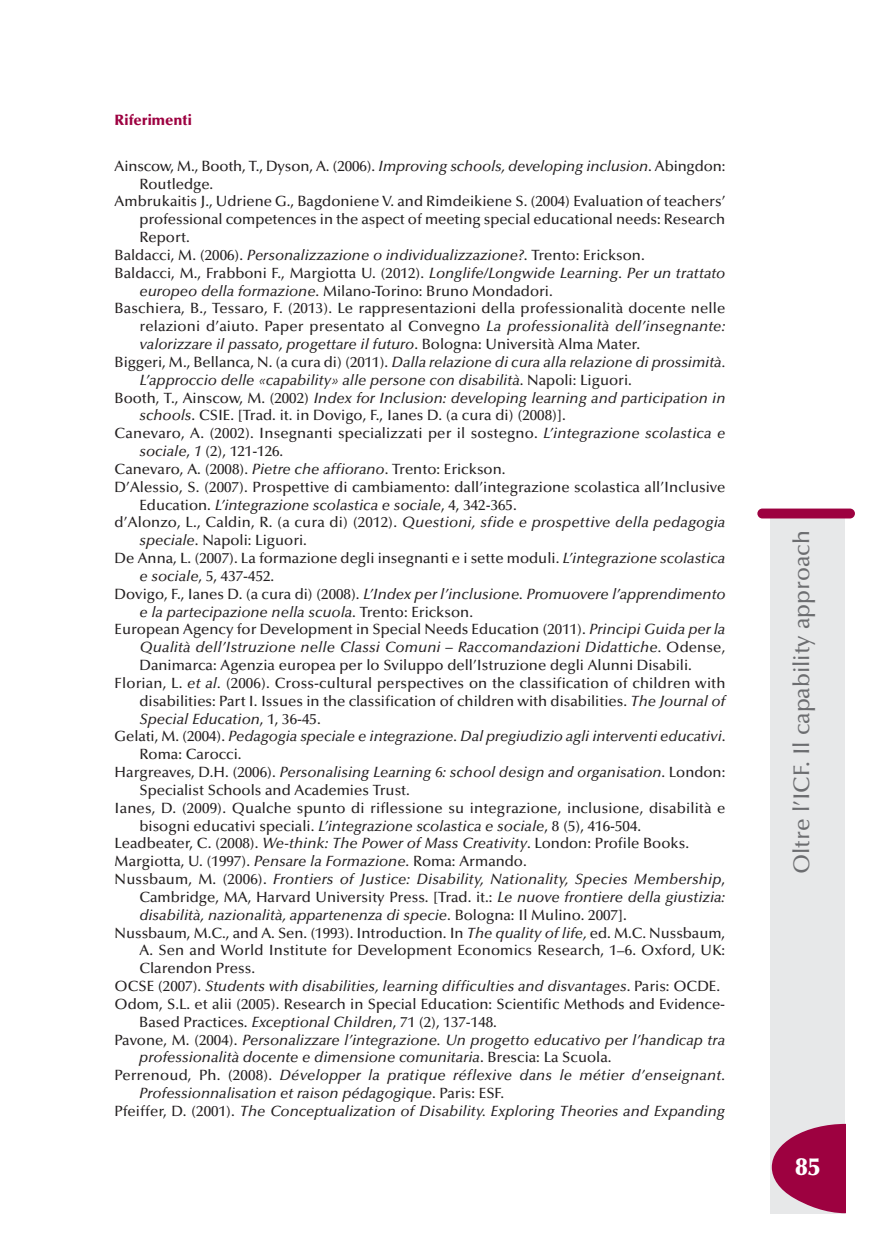
<style>
.page{position:relative;width:869px;height:1241px;background:#fff}
.page>*{position:absolute;margin:0;border:0;box-sizing:border-box;transform-origin:0 0}
.t1{font:900 24.5px "Optima";color:#fff}
.t2{font:500 22.75px "Optima";color:#6c6d70}
.t3{font:500 14.88px "Optima";color:#231f20}
.t4{font:italic 500 14.88px "Optima";color:#231f20}
.t5{font:900 14.88px "Optima";color:#9d0140}
.s1{font-style:italic}
.s2{font-style:normal}
</style>
<div class="page">
<div style="left:770px;top:516px;width:74px;height:697px;background:#e7e8e9"></div>
<div style="left:757px;top:508px;width:97px;height:10px;background:#9d0140;border-radius:5px"></div>
<svg style="left:771px;top:1123px;width:74px;height:89px"></svg>
<p class="t5" style="left:115px;top:114px;width:79px">Riferimenti</p>
<p class="t3" style="left:115px;top:160px;width:612px">Ainscow, M., Booth, T., Dyson, A. (2006). <span class="s1">Improving schools, developing inclusion</span>. Abingdon:</p>
<p class="t3" style="left:139px;top:178px;width:75px">Routledge.</p>
<p class="t3" style="left:115px;top:195px;width:612px">Ambrukaitis J., Udriene G., Bagdoniene V. and Rimdeikiene S. (2004) Evaluation of teachers’</p>
<p class="t3" style="left:139px;top:213px;width:587px">professional competences in the aspect of meeting special educational needs: Research</p>
<p class="t3" style="left:139px;top:231px;width:52px">Report.</p>
<p class="t4" style="left:115px;top:249px;width:531px"><span class="s2">Baldacci, M. (2006).</span> Personalizzazione o individualizzazione?<span class="s2">. Trento: Erickson.</span></p>
<p class="t3" style="left:115px;top:267px;width:612px">Baldacci, M., Frabboni F., Margiotta U. (2012). <span class="s1">Longlife/Longwide Learning. Per un trattato</span></p>
<p class="t3" style="left:139px;top:284px;width:414px"><span class="s1">europeo della formazione</span>. Milano-Torino: Bruno Mondadori.</p>
<p class="t3" style="left:115px;top:302px;width:612px">Baschiera, B., Tessaro, F. (2013). Le rappresentazioni della professionalità docente nelle</p>
<p class="t3" style="left:139px;top:320px;width:587px">relazioni d’aiuto. Paper presentato al Convegno <span class="s1">La professionalità dell’insegnante:</span></p>
<p class="t4" style="left:139px;top:338px;width:502px">valorizzare il passato, progettare il futuro<span class="s2">. Bologna: Università Alma Mater.</span></p>
<p class="t4" style="left:115px;top:356px;width:612px"><span class="s2">Biggeri, M., Bellanca, N. (a cura di) (2011).</span> Dalla relazione di cura alla relazione di prossimità.</p>
<p class="t4" style="left:139px;top:374px;width:493px">L’approccio delle «capability» alle persone con disabilità<span class="s2">. Napoli: Liguori.</span></p>
<p class="t4" style="left:115px;top:391px;width:612px"><span class="s2">Booth, T., Ainscow, M. (2002)</span> Index for Inclusion: developing learning and participation in</p>
<p class="t3" style="left:139px;top:409px;width:427px"><span class="s1">schools</span>. CSIE. [Trad. it. in Dovigo, F., Ianes D. (a cura di) (2008)].</p>
<p class="t3" style="left:115px;top:427px;width:612px">Canevaro, A. (2002). Insegnanti specializzati per il sostegno. <span class="s1">L’integrazione scolastica e</span></p>
<p class="t3" style="left:139px;top:445px;width:145px"><span class="s1">sociale</span>, <span class="s1">1</span> (2), 121-126.</p>
<p class="t3" style="left:115px;top:463px;width:392px">Canevaro, A. (2008). <span class="s1">Pietre che affiorano</span>. Trento: Erickson.</p>
<p class="t3" style="left:115px;top:481px;width:612px">D’Alessio, S. (2007). Prospettive di cambiamento: dall’integrazione scolastica all’Inclusive</p>
<p class="t4" style="left:139px;top:498px;width:378px"><span class="s2">Education.</span> L’integrazione scolastica e sociale<span class="s2">, 4, 342-365.</span></p>
<p class="t4" style="left:115px;top:516px;width:612px"><span class="s2">d’Alonzo, L., Caldin, R. (a cura di) (2012).</span> Questioni, sfide e prospettive della pedagogia</p>
<p class="t3" style="left:139px;top:534px;width:169px"><span class="s1">speciale</span>. Napoli: Liguori.</p>
<p class="t3" style="left:115px;top:552px;width:612px">De Anna, L. (2007). La formazione degli insegnanti e i sette moduli. <span class="s1">L’integrazione scolastica</span></p>
<p class="t3" style="left:139px;top:570px;width:136px"><span class="s1">e sociale</span>, 5, 437-452.</p>
<p class="t4" style="left:115px;top:587px;width:612px"><span class="s2">Dovigo, F., Ianes D. (a cura di) (2008).</span> L’Index per l’inclusione. Promuovere l’apprendimento</p>
<p class="t4" style="left:139px;top:605px;width:335px">e la partecipazione nella scuola<span class="s2">. Trento: Erickson.</span></p>
<p class="t3" style="left:115px;top:623px;width:612px">European Agency for Development in Special Needs Education (2011). <span class="s1">Principi Guida per la</span></p>
<p class="t4" style="left:139px;top:641px;width:587px">Qualità dell’Istruzione nelle Classi Comuni – Raccomandazioni Didattiche. <span class="s2">Odense,</span></p>
<p class="t3" style="left:139px;top:659px;width:553px">Danimarca: Agenzia europea per lo Sviluppo dell’Istruzione degli Alunni Disabili.</p>
<p class="t3" style="left:115px;top:677px;width:612px">Florian, L. <span class="s1">et al.</span> (2006). Cross-cultural perspectives on the classification of children with</p>
<p class="t3" style="left:139px;top:694px;width:587px">disabilities: Part I. Issues in the classification of children with disabilities. <span class="s1">The Journal of</span></p>
<p class="t4" style="left:139px;top:712px;width:183px">Special Education<span class="s2">, 1, 36-45.</span></p>
<p class="t4" style="left:115px;top:730px;width:612px"><span class="s2">Gelati, M. (2004).</span> Pedagogia speciale e integrazione. Dal pregiudizio agli interventi educativi<span class="s2">.</span></p>
<p class="t3" style="left:139px;top:748px;width:104px">Roma: Carocci.</p>
<p class="t4" style="left:115px;top:766px;width:612px"><span class="s2">Hargreaves, D.H. (2006).</span> Personalising Learning 6: school design and organisation<span class="s2">. London:</span></p>
<p class="t3" style="left:139px;top:784px;width:272px">Specialist Schools and Academies Trust.</p>
<p class="t3" style="left:115px;top:801px;width:612px">Ianes, D. (2009). Qualche spunto di riflessione su integrazione, inclusione, disabilità e</p>
<p class="t3" style="left:139px;top:819px;width:503px">bisogni educativi speciali. <span class="s1">L’integrazione scolastica e sociale</span>, 8 (5), 416-504.</p>
<p class="t3" style="left:115px;top:837px;width:575px">Leadbeater, C. (2008). <span class="s1">We-think: The Power of Mass Creativity</span>. London: Profile Books.</p>
<p class="t3" style="left:114px;top:855px;width:413px">Margiotta, U. (1997). <span class="s1">Pensare la Formazione</span>. Roma: Armando.</p>
<p class="t4" style="left:114px;top:873px;width:612px"><span class="s2">Nussbaum, M. (2006).</span> Frontiers of Justice: Disability, Nationality, Species Membership<span class="s2">,</span></p>
<p class="t3" style="left:139px;top:890px;width:587px">Cambridge, MA, Harvard University Press. [Trad. it.: <span class="s1">Le nuove frontiere della giustizia:</span></p>
<p class="t4" style="left:139px;top:908px;width:488px">disabilità, nazionalità, appartenenza di specie<span class="s2">. Bologna: Il Mulino. 2007].</span></p>
<p class="t3" style="left:114px;top:926px;width:612px">Nussbaum, M.C., and A. Sen. (1993). Introduction. In <span class="s1">The quality of life,</span> ed. M.C. Nussbaum,</p>
<p class="t3" style="left:139px;top:944px;width:587px">A. Sen and World Institute for Development Economics Research, 1–6. Oxford, UK:</p>
<p class="t3" style="left:139px;top:962px;width:117px">Clarendon Press.</p>
<p class="t4" style="left:114px;top:980px;width:606px"><span class="s2">OCSE (2007).</span> Students with disabilities, learning difficulties and disvantages<span class="s2">. Paris: OCDE.</span></p>
<p class="t3" style="left:114px;top:997px;width:612px">Odom, S.L. et alii (2005). Research in Special Education: Scientific Methods and Evidence-</p>
<p class="t3" style="left:139px;top:1015px;width:359px">Based Practices. <span class="s1">Exceptional Children</span>, 71 (2), 137-148.</p>
<p class="t4" style="left:114px;top:1033px;width:612px"><span class="s2">Pavone, M. (2004).</span> Personalizzare l’integrazione. Un progetto educativo per l’handicap tra</p>
<p class="t4" style="left:139px;top:1051px;width:473px">professionalità docente e dimensione comunitaria<span class="s2">. Brescia: La Scuola.</span></p>
<p class="t4" style="left:114px;top:1069px;width:612px"><span class="s2">Perrenoud, Ph. (2008).</span> Développer la pratique réflexive dans le métier d’enseignant.</p>
<p class="t4" style="left:139px;top:1087px;width:366px">Professionnalisation et raison pédagogique<span class="s2">. Paris: ESF.</span></p>
<p class="t4" style="left:114px;top:1104px;width:612px"><span class="s2">Pfeiffer, D. (2001).</span> The Conceptualization of Disability. Exploring Theories and Expanding</p>
<h2 class="t2" style="left:792px;top:874px;width:345px;rotate:-90deg">Oltre l’ICF. Il capability approach</h2>
<h1 class="t1" style="left:795px;top:1156px;width:26px">85</h1>
</div>
